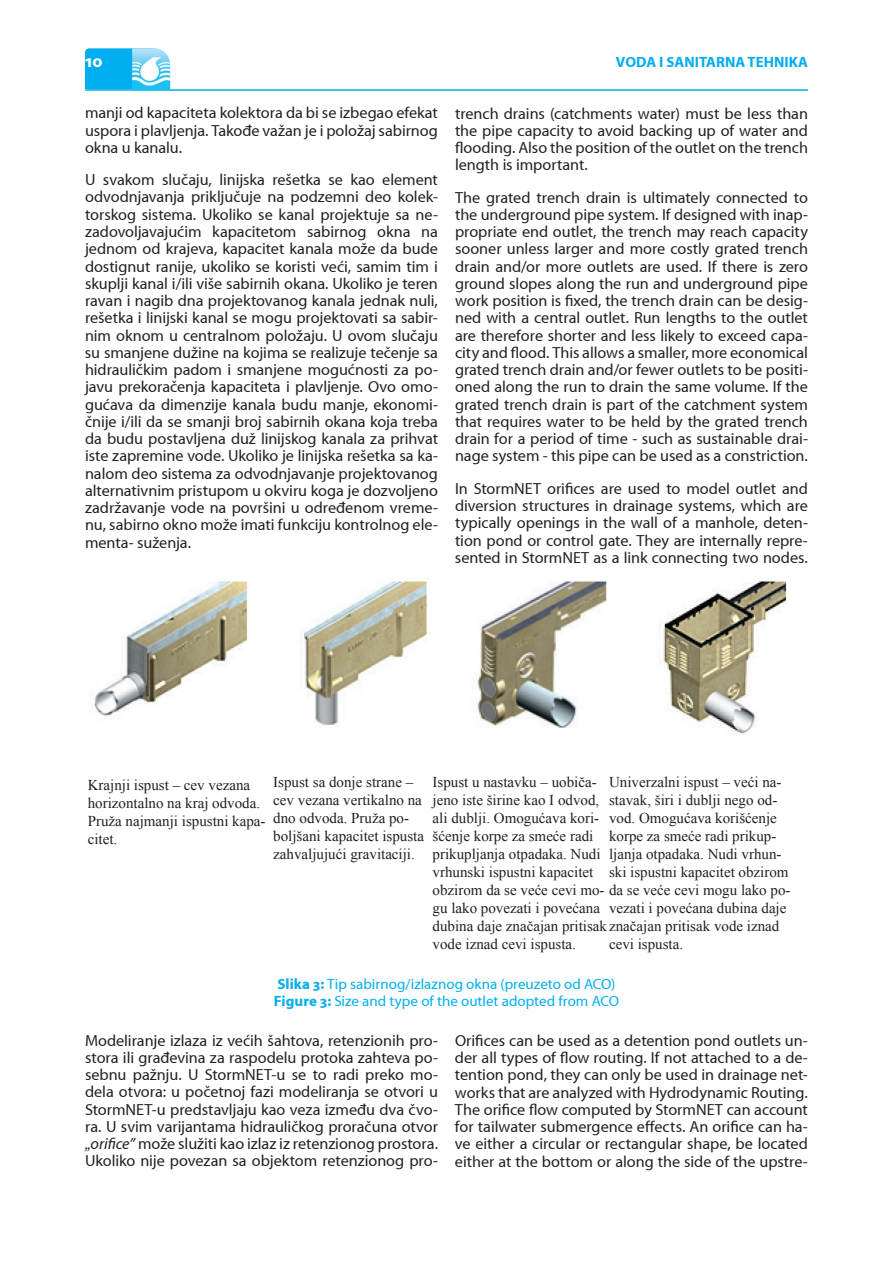
<style>
.page{position:relative;width:893px;height:1263px;background:#fff}
.page>*{position:absolute;margin:0;border:0;box-sizing:border-box;transform-origin:0 0}
.t1{font:700 18px "X Myriad Pro";color:#fff}
.t2{font:16.2px/17.2px "X Myriad Pro";letter-spacing:-.005em;color:#231f20;text-align:justify}
.t3{font:15px/18px "Times New Roman";color:#231f20}
.t4{font:15px/16.5px "X Myriad Pro";color:#00aeef}
.t5{font:700 15px "X Myriad Pro";color:#00aeef}
.s1{font-weight:700}
.s2{font-family:"Arial";font-style:italic}
.s3{font-style:italic}
</style>
<div class="page">
<div style="left:85px;top:48px;width:47px;height:41px;background:#00aeef"></div>
<hr style="left:85px;top:89px;width:723px;height:2px;background:#00aeef">
<img style="left:132px;top:48px;width:38px;height:41px">
<img style="left:94px;top:581px;width:693px;height:153px">
<p class="t1" style="left:85px;top:50px;width:19px">10</p>
<p class="t5" style="left:616px;top:53px;width:194px">VODA I SANITARNA TEHNIKA</p>
<p class="t2" style="left:85px;top:105px;width:354px">manji od kapaciteta kolektora da bi se izbegao efekat uspora i plavljenja. Takođe važan je i položaj sabirnog okna u kanalu.</p>
<p class="t2" style="left:85px;top:171px;width:354px">U svakom slučaju, linijska rešetka se kao element odvodnjavanja priključuje na podzemni deo kolek&shy;torskog sistema. Ukoliko se kanal projektuje sa ne&shy;zadovoljavajućim kapacitetom sabirnog okna na jednom od krajeva, kapacitet kanala može da bude dostignut ranije, ukoliko se koristi veći, samim tim i skuplji kanal i/ili više sabirnih okana. Ukoliko je teren ravan i nagib dna projektovanog kanala jednak nuli, rešetka i linijski kanal se mogu projektovati sa sabir&shy;nim oknom u centralnom položaju. U ovom slučaju su smanjene dužine na kojima se realizuje tečenje sa hidrauličkim padom i smanjene mogućnosti za po&shy;javu prekoračenja kapaciteta i plavljenje. Ovo omo&shy;gućava da dimenzije kanala budu manje, ekonomi&shy;čnije i/ili da se smanji broj sabirnih okana koja treba da budu postavljena duž linijskog kanala za prihvat iste zapremine vode. Ukoliko je linijska rešetka sa ka&shy;nalom deo sistema za odvodnjavanje projektovanog alternativnim pristupom u okviru koga je dozvoljeno zadržavanje vode na površini u određenom vreme&shy;nu, sabirno okno može imati funkciju kontrolnog ele&shy;menta- suženja.</p>
<p class="t2" style="left:455px;top:105px;width:354px">trench drains (catchments water) must be less than the pipe capacity to avoid backing up of water and flooding. Also the position of the outlet on the trench length is important.</p>
<p class="t2" style="left:455px;top:189px;width:354px">The grated trench drain is ultimately connected to the underground pipe system. If designed with inap&shy;propriate end outlet, the trench may reach capacity sooner unless larger and more costly grated trench drain and/or more outlets are used. If there is zero ground slopes along the run and underground pipe work position is fixed, the trench drain can be desig&shy;ned with a central outlet. Run lengths to the outlet are therefore shorter and less likely to exceed capa&shy;city and flood. This allows a smaller, more economical grated trench drain and/or fewer outlets to be positi&shy;oned along the run to drain the same volume. If the grated trench drain is part of the catchment system that requires water to be held by the grated trench drain for a period of time - such as sustainable drai&shy;nage system - this pipe can be used as a constriction.</p>
<p class="t2" style="left:455px;top:480px;width:354px">In StormNET orif-i-ces are used to model outlet and diversion structures in drainage systems, which are typically openings in the wall of a manhole, deten&shy;tion pond or control gate. They are internally repre&shy;sented in StormNET as a link connecting two nodes.</p>
<p class="t3" style="left:609px;top:773px;width:181px">Uni-ver-zal-ni ispust – veći na&shy;sta-vak, širi i dub-lji ne-go od&shy;vod. Omo-gu-ć a-va ko-ri-šć en-je kor-pe za sme-ć e radi pri-kup&shy;ljan-ja ot-pa-da-ka. Nu-di vr-hun&shy;ski ispu-stni ka-pa-ci-tet ob-zi-rom</p>
<p class="t3" style="left:609px;top:899px;width:179px">ve-za-ti i po-ve-ć a-na du-bi-na da-je</p>
<p class="t3" style="left:609px;top:935px;width:76px">cevi ispusta.</p>
<p class="t4" style="left:274px;top:976px;width:347px"><span class="s1">Slika 3:</span> Tip sabirnog/izlaznog okna (preuzeto od ACO)<br><span class="s1">Figure 3:</span> Size and type of the outlet adopted from ACO</p>
<p class="t3" style="left:88px;top:775px;width:179px">Krajnji ispust – cev vezana horizontalno na kraj odvoda.<br>Pru-ža naj-man-ji ispu-stni ka-pa&shy;citet.</p>
<p class="t3" style="left:273px;top:773px;width:152px">Ispust sa donje strane – cev vezana vertikalno na dno od-vo-da. Pru-ža po&shy;boljšani kapacitet ispusta zah-val-ju-jući gra-vi-ta-ciji.</p>
<p class="t3" style="left:433px;top:773px;width:359px">Ispust u na-stav-ku – uob-i-ča-<br>jeno iste širine kao I odvod,<br>ali dub-lji. Omo-gu-ć a-va ko-ri-<br>šćen-je kor-pe za sme-će radi<br>prikupljanja otpadaka. Nudi<br>vrhunski ispustni kapacitet<br>ob-zi-rom da se ve-ć e ce-vi mo- da se ve-ć e ce-vi mo-gu la-ko po&shy;gu la-ko po-ve-za-ti i po-ve-ć a-na<br>du-bi-na da-je zna-ča-jan pri-ti-sakzna-ča-jan pri-ti-sak vo-de iz-nad vode iznad cevi ispusta.</p>
<p class="t2" style="left:85px;top:1032px;width:354px">Modeliranje izlaza iz većih šahtova, retenzionih pro&shy;stora ili građevina za raspodelu protoka zahteva po&shy;sebnu pažnju. U StormNET-u se to radi preko mo&shy;dela otvora: u početnoj fazi modeliranja se otvori u StormNET-u predstavljaju kao veza između dva čvo&shy;ra. U svim varijantama hidrauličkog proračuna otvor <span class="s2">„</span><span class="s3">orif-i-ce”</span> može služiti kao izlaz iz retenzionog prostora.<br>Ukoliko nije povezan sa objektom retenzionog pro-</p>
<p class="t2" style="left:455px;top:1032px;width:354px">Orif-i-ces can be used as a detention pond outlets un&shy;der all types of flow routing. If not attached to a de&shy;tention pond, they can only be used in drainage net&shy;works that are analyzed with Hydrodynamic Routing.<br>The orif-i-ce fl ow computed by StormNET can account for tailwater submergence efects. An orif-i-ce can ha&shy;ve either a circular or rectangular shape, be located either at the bottom or along the side of the upstre-</p>
</div>
